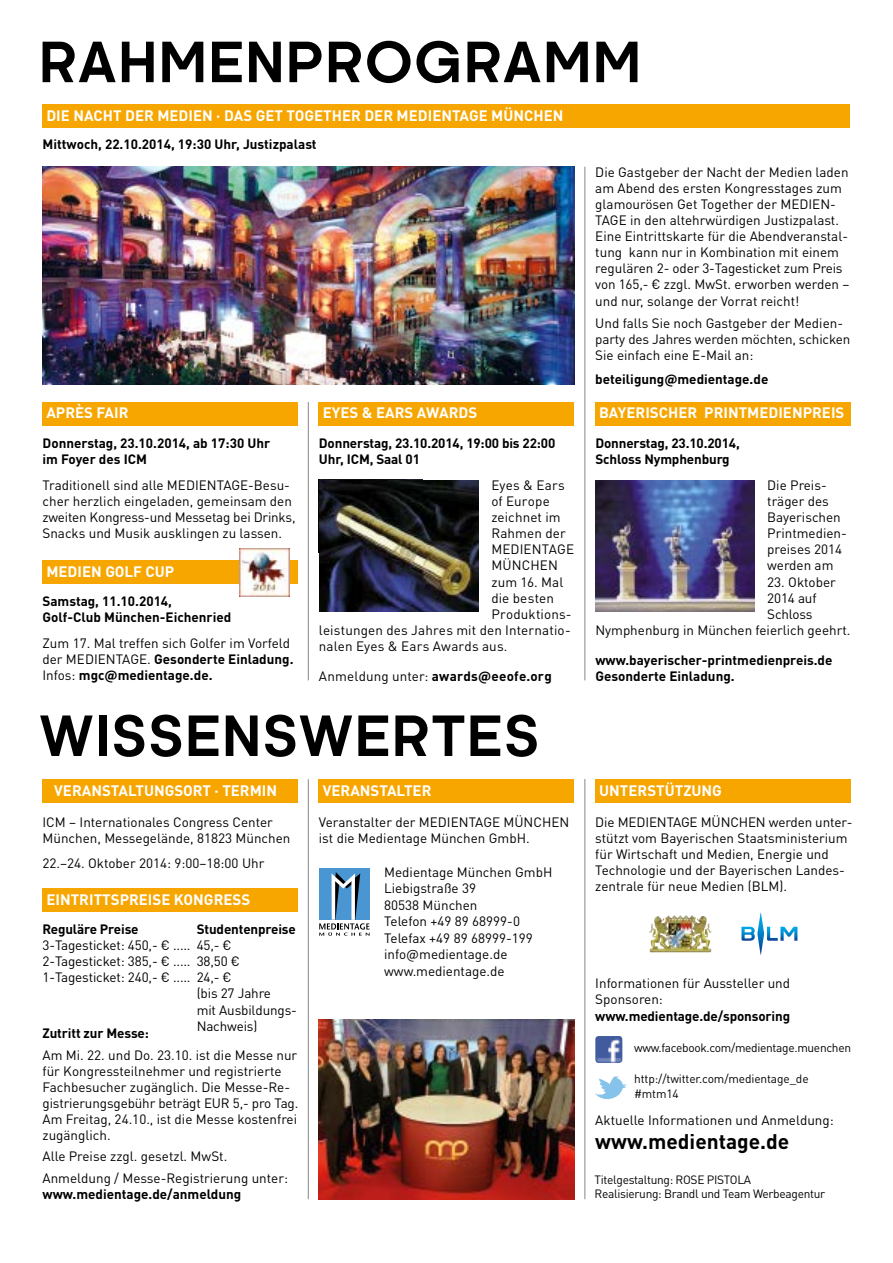
<style>
.page{position:relative;width:893px;height:1263px;background:#fff}
.page>*{position:absolute;margin:0;border:0;box-sizing:border-box;transform-origin:0 0}
.t1{font:700 54px "Kamerik 105";letter-spacing:.04em;color:#000}
.t2{font:700 20.85px "DIN Pro";color:#000}
.t3{font:700 15px "DIN Pro";color:#fff}
.t4{font:13.5px/16.2px "DIN Pro";color:#000}
.t5{font:700 13.5px/16.2px "DIN Pro";color:#000}
.t6{font:12px/14.4px "DIN Pro";letter-spacing:-.025em;color:#000}
.s1{font-weight:700}
.s2{font-weight:400}
</style>
<div class="page">
<div style="left:43px;top:104px;width:807px;height:24px;background:#f7a600"></div>
<img style="left:43px;top:167px;width:531px;height:217px">
<div style="left:319px;top:868px;width:51px;height:52px;background:#4a96d2"></div>
<svg style="left:319px;top:872px;width:51px;height:64px"></svg>
<img style="left:319px;top:1019px;width:255px;height:180px">
<img style="left:595px;top:1036px;width:27px;height:27px">
<img style="left:595px;top:1076px;width:32px;height:24px">
<div style="left:43px;top:779px;width:255px;height:24px;background:#f7a600"></div>
<div style="left:43px;top:402px;width:255px;height:23px;background:#f7a600"></div>
<div style="left:319px;top:402px;width:255px;height:23px;background:#f7a600"></div>
<div style="left:595px;top:402px;width:255px;height:23px;background:#f7a600"></div>
<img style="left:319px;top:480px;width:160px;height:132px">
<div style="left:43px;top:889px;width:255px;height:23px;background:#f7a600"></div>
<div style="left:319px;top:779px;width:255px;height:24px;background:#f7a600"></div>
<img style="left:649px;top:915px;width:42px;height:37px">
<svg style="left:741px;top:913px;width:56px;height:42px"></svg>
<div style="left:595px;top:779px;width:255px;height:24px;background:#f7a600"></div>
<hr style="left:308px;top:402px;width:1px;height:278px;background:#878787">
<hr style="left:585px;top:167px;width:1px;height:513px;background:#878787">
<hr style="left:308px;top:779px;width:1px;height:420px;background:#878787">
<hr style="left:585px;top:779px;width:1px;height:420px;background:#878787">
<div style="left:43px;top:560px;width:255px;height:24px;background:#f7a600"></div>
<img style="left:240px;top:549px;width:49px;height:47px">
<img style="left:595px;top:480px;width:159px;height:132px">
<h1 class="t1" style="left:39px;top:32px;width:603px">RAHMENPROGRAMM</h1>
<p class="t3" style="left:46px;top:103px;width:519px">DIE NACHT DER MEDIEN · DAS GET TOGETHER DER MEDIENTAGE MÜNCHEN</p>
<p class="t5" style="left:43px;top:134px;width:276px">Mittwoch, 22.10.2014, 19:30 Uhr, Justizpalast</p>
<p class="t4" style="left:595px;top:163px;width:256px">Die Gastgeber der Nacht der Medien laden am Abend des ersten Kongresstages zum glamourösen Get Together der MEDIEN-TAGE in den altehrwürdigen Justizpalast.<br>Eine Eintrittskarte für die Abendveranstal&shy;tung kann nur in Kombination mit einem regulären 2- oder 3-Tagesticket zum Preis von 165,- € zzgl. MwSt. erworben werden – und nur, solange der Vorrat reicht!</p>
<p class="t4" style="left:595px;top:314px;width:257px">Und falls Sie noch Gastgeber der Medien&shy;party des Jahres werden möchten, schicken<br>Sie einfach eine E-Mail an:</p>
<p class="t5" style="left:595px;top:370px;width:175px">beteiligung@medientage.de</p>
<p class="t3" style="left:46px;top:400px;width:84px">APRÈS FAIR</p>
<p class="t3" style="left:323px;top:400px;width:156px">EYES &amp; EARS AWARDS</p>
<p class="t3" style="left:599px;top:400px;width:247px">BAYERISCHER PRINTMEDIENPREIS</p>
<p class="t5" style="left:43px;top:433px;width:229px">Donnerstag, 23.10.2014, ab 17:30 Uhr im Foyer des ICM</p>
<p class="t4" style="left:43px;top:476px;width:255px">Traditionell sind alle MEDIENTAGE-Besu&shy;cher herzlich eingeladen, gemeinsam den zweiten Kongress-und Messetag bei Drinks, Snacks und Musik ausklingen zu lassen.</p>
<p class="t3" style="left:46px;top:559px;width:129px">MEDIEN GOLF CUP</p>
<p class="t5" style="left:43px;top:592px;width:190px">Samstag, 11.10.2014,<br>Golf-Club München-Eichenried</p>
<p class="t4" style="left:43px;top:635px;width:252px">Zum 17. Mal treffen sich Golfer im Vorfeld der MEDIENTAGE. <span class="s1">Gesonderte Einladung.<br></span>Infos: <span class="s1">mgc@medientage.de.</span></p>
<p class="t5" style="left:319px;top:433px;width:238px">Donnerstag, 23.10.2014, 19:00 bis 22:00<br>Uhr, ICM, Saal 01</p>
<p class="t4" style="left:491px;top:476px;width:75px">Eyes &amp; Ears</p>
<p class="t4" style="left:491px;top:492px;width:60px">of Europe</p>
<p class="t4" style="left:491px;top:508px;width:71px">zeichnet im</p>
<p class="t4" style="left:491px;top:525px;width:76px">Rahmen der</p>
<p class="t4" style="left:491px;top:541px;width:84px">MEDIENTAGE</p>
<p class="t4" style="left:491px;top:557px;width:68px">MÜNCHEN</p>
<p class="t4" style="left:491px;top:573px;width:74px">zum 16. Mal</p>
<p class="t4" style="left:491px;top:589px;width:64px">die besten</p>
<p class="t4" style="left:491px;top:605px;width:82px">Produktions-</p>
<p class="t4" style="left:319px;top:621px;width:253px">leistungen des Jahres mit den Internatio-</p>
<p class="t4" style="left:319px;top:638px;width:190px">nalen Eyes &amp; Ears Awards aus.</p>
<p class="t5" style="left:319px;top:666px;width:234px"><span class="s2">Anmeldung unter:</span> awards@eeofe.org</p>
<p class="t5" style="left:595px;top:433px;width:146px">Donnerstag, 23.10.2014,<br>Schloss Nymphenburg</p>
<p class="t4" style="left:767px;top:476px;width:81px">Die Preis&shy;träger des<br>Bayerischen<br>Printmedien&shy;preises 2014 werden am</p>
<p class="t4" style="left:767px;top:573px;width:70px">23. Oktober</p>
<p class="t4" style="left:767px;top:589px;width:51px">2014 auf</p>
<p class="t4" style="left:767px;top:605px;width:47px">Schloss</p>
<p class="t4" style="left:595px;top:621px;width:257px">Nymphenburg in München feierlich geehrt.</p>
<p class="t5" style="left:595px;top:650px;width:239px">www.bayerischer-printmedienpreis.de<br>Gesonderte Einladung.</p>
<h1 class="t1" style="left:39px;top:706px;width:501px">WISSENSWERTES</h1>
<p class="t3" style="left:54px;top:778px;width:224px">VERANSTALTUNGSORT · TERMIN</p>
<p class="t3" style="left:599px;top:778px;width:124px">UNTERSTÜTZUNG</p>
<p class="t3" style="left:323px;top:778px;width:110px">VERANSTALTER</p>
<p class="t4" style="left:319px;top:813px;width:252px">Veranstalter der MEDIENTAGE MÜNCHEN ist die Medientage München GmbH.</p>
<p class="t4" style="left:595px;top:813px;width:259px">Die MEDIENTAGE MÜNCHEN werden unter&shy;stützt vom Bayerischen Staatsministerium für Wirtschaft und Medien, Energie und Technologie und der Bayerischen Landes&shy;zentrale für neue Medien (BLM).</p>
<p class="t4" style="left:43px;top:813px;width:249px">ICM – Internationales Congress Center<br>München, Messegelände, 81823 München</p>
<p class="t4" style="left:43px;top:854px;width:223px">22.–24. Oktober 2014: 9:00–18:00 Uhr</p>
<p class="t3" style="left:46px;top:887px;width:205px">EINTRITTSPREISE KONGRESS</p>
<p class="t5" style="left:43px;top:919px;width:98px">Reguläre Preise</p>
<p class="t4" style="left:384px;top:863px;width:170px">Medientage München GmbH<br>Liebigstraße 39<br>80538 München<br>Telefon +49 89 68999-0<br>Telefax +49 89 68999-199 info@medientage.de www.medientage.de</p>
<p class="t5" style="left:197px;top:919px;width:101px">Studentenpreise</p>
<p class="t4" style="left:43px;top:936px;width:191px">3-Tagesticket: 450,- € ..... 45,- €</p>
<p class="t4" style="left:43px;top:953px;width:199px">2-Tagesticket: 385,- € ..... 38,50 €</p>
<p class="t4" style="left:43px;top:969px;width:191px">1-Tagesticket: 240,- € ..... 24,- €</p>
<p class="t4" style="left:197px;top:985px;width:76px">(bis 27 Jahre</p>
<p class="t4" style="left:197px;top:1001px;width:102px">mit Ausbildungs-</p>
<p class="t4" style="left:197px;top:1017px;width:62px">Nachweis)</p>
<p class="t5" style="left:43px;top:1023px;width:108px">Zutritt zur Messe:</p>
<p class="t4" style="left:595px;top:975px;width:196px">Informationen für Aussteller und<br>Sponsoren:</p>
<p class="t5" style="left:595px;top:1006px;width:196px">www.medientage.de/sponsoring</p>
<p class="t4" style="left:43px;top:1046px;width:257px">Am Mi. 22. und Do. 23.10. ist die Messe nur für Kongressteilnehmer und registrierte Fachbesucher zugänglich. Die Messe-Re&shy;gistrierungsgebühr beträgt EUR 5,- pro Tag.<br>Am Freitag, 24.10., ist die Messe kostenfrei zugänglich.</p>
<p class="t4" style="left:43px;top:1144px;width:247px;line-height:22px">Alle Preise zzgl. gesetzl. MwSt.<br>Anmeldung / Messe-Registrierung unter:</p>
<p class="t5" style="left:43px;top:1184px;width:200px">www.medientage.de/anmeldung</p>
<p class="t6" style="left:634px;top:1040px;width:218px">www.facebook.com/medientage.muenchen</p>
<p class="t6" style="left:634px;top:1071px;width:176px">http://twitter.com/medientage_de #mtm14</p>
<p class="t4" style="left:595px;top:1112px;width:240px">Aktuelle Informationen und Anmeldung:</p>
<h2 class="t2" style="left:595px;top:1124px;width:196px">www.medientage.de</h2>
<p class="t6" style="left:595px;top:1172px;width:232px">Titelgestaltung: ROSE PISTOLA<br>Realisierung: Brandl und Team Werbeagentur</p>
</div>
